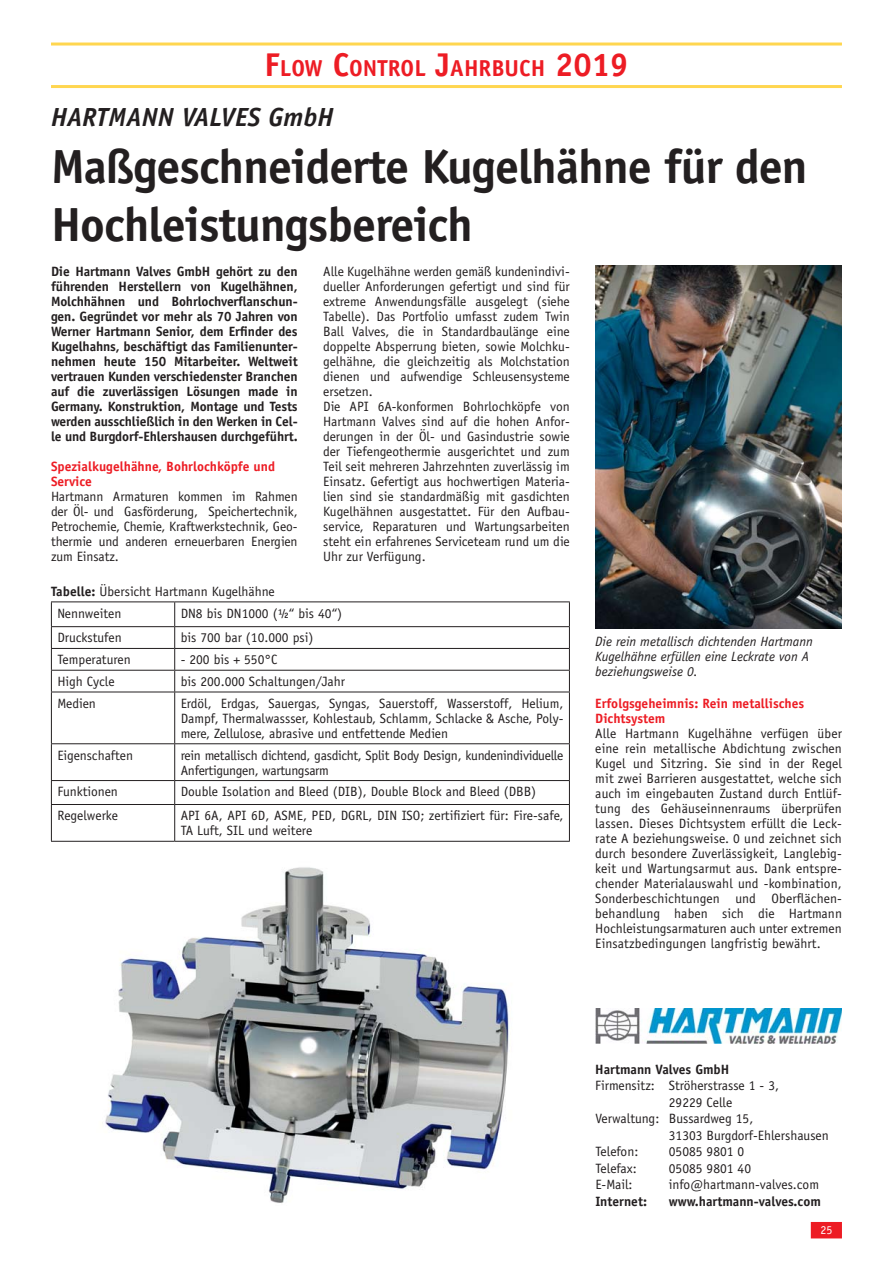
<style>
.page{position:relative;width:893px;height:1263px;background:#fff}
.page>*{position:absolute;margin:0;border:0;box-sizing:border-box;transform-origin:0 0}
.t1{font:700 48px/57.6px "Officina Sans Std";letter-spacing:-.02em;color:#231f20}
.t2{font:italic 700 26.25px "Officina Sans";letter-spacing:.005em;color:#231f20}
.t3{font:700 23.1px "Officina Sans Std";color:#ed1c24}
.t4{font:13.5px/15px "Officina Sans Std";color:#231f20;text-align:justify}
.t5{font:700 13.5px/15px "Officina Sans Std";letter-spacing:-.01em;color:#231f20;text-align:justify}
.t6{font:13.5px/15px "Officina Sans Std";letter-spacing:-.02em;color:#231f20}
.t7{font:italic 13.5px/15px "Officina Sans Std";color:#231f20}
.t8{font:700 13.5px/15px "Officina Sans Std";color:#ed1c24}
.t9{font:12px "Officina Sans Std";color:#fff}
.s1{font-size:33px}
.s2{font-weight:700}
</style>
<div class="page">
<hr style="left:51px;top:43px;width:791px;height:3px;background:#ffd64f">
<hr style="left:51px;top:85px;width:791px;height:3px;background:#ffd64f">
<div style="left:811px;top:1222px;width:31px;height:16px;background:#ed1c24"></div>
<img style="left:595px;top:1008px;width:247px;height:35px">
<hr style="left:51px;top:601px;width:124px;height:1px;background:#231f20">
<hr style="left:175px;top:601px;width:395px;height:1px;background:#231f20">
<hr style="left:51px;top:626px;width:124px;height:1px;background:#231f20">
<hr style="left:175px;top:626px;width:395px;height:1px;background:#231f20">
<hr style="left:51px;top:648px;width:124px;height:1px;background:#231f20">
<hr style="left:175px;top:648px;width:395px;height:1px;background:#231f20">
<svg style="left:51px;top:602px;width:1px;height:90px"></svg>
<svg style="left:174px;top:602px;width:1px;height:90px"></svg>
<svg style="left:569px;top:602px;width:1px;height:90px"></svg>
<hr style="left:51px;top:692px;width:1px;height:51px;background:#231f20">
<hr style="left:174px;top:692px;width:1px;height:51px;background:#231f20">
<hr style="left:569px;top:692px;width:1px;height:51px;background:#231f20">
<hr style="left:51px;top:743px;width:124px;height:1px;background:#231f20">
<hr style="left:51px;top:744px;width:1px;height:36px;background:#231f20">
<hr style="left:175px;top:743px;width:395px;height:1px;background:#231f20">
<hr style="left:174px;top:744px;width:1px;height:36px;background:#231f20">
<hr style="left:569px;top:744px;width:1px;height:36px;background:#231f20">
<hr style="left:51px;top:780px;width:124px;height:1px;background:#231f20">
<svg style="left:51px;top:781px;width:1px;height:23px"></svg>
<hr style="left:175px;top:780px;width:395px;height:1px;background:#231f20">
<svg style="left:174px;top:781px;width:1px;height:23px"></svg>
<svg style="left:569px;top:781px;width:1px;height:23px"></svg>
<hr style="left:51px;top:804px;width:124px;height:1px;background:#231f20">
<hr style="left:51px;top:805px;width:1px;height:36px;background:#231f20">
<hr style="left:175px;top:804px;width:395px;height:1px;background:#231f20">
<hr style="left:174px;top:805px;width:1px;height:36px;background:#231f20">
<hr style="left:569px;top:805px;width:1px;height:36px;background:#231f20">
<hr style="left:51px;top:670px;width:124px;height:1px;background:#231f20">
<hr style="left:51px;top:692px;width:124px;height:1px;background:#231f20">
<hr style="left:51px;top:841px;width:124px;height:1px;background:#231f20">
<hr style="left:175px;top:670px;width:395px;height:1px;background:#231f20">
<hr style="left:175px;top:692px;width:395px;height:1px;background:#231f20">
<hr style="left:175px;top:841px;width:395px;height:1px;background:#231f20">
<img style="left:595px;top:266px;width:247px;height:363px">
<img style="left:102px;top:867px;width:407px;height:336px">
<h3 class="t3" style="left:264px;top:60px;width:365px"><span class="s1">F</span>LOW <span class="s1">C</span>ONTROL <span class="s1">J</span>AHRBUCH <span class="s1">2019</span></h3>
<h2 class="t2" style="left:51px;top:107px;width:284px">HARTMANN VALVES GmbH</h2>
<h1 class="t1" style="left:51px;top:143px;width:758px">Maßgeschneiderte Kugelhähne für den<br>Hochleistungsbereich</h1>
<p class="t4" style="left:323px;top:265px;width:248px;text-align:left">Alle Kugelhähne werden gemäß kundenindivi&shy;dueller Anforderungen gefertigt und sind für extreme Anwendungsfälle ausgelegt (siehe Tabelle). Das Portfolio umfasst zudem Twin Ball Valves, die in Standardbaulänge eine doppelte Absperrung bieten, sowie Molchku&shy;gelhähne, die gleichzeitig als Molchstation dienen und aufwendige Schleusensysteme ersetzen.<br>Die API 6A-konformen Bohrlochköpfe von Hartmann Valves sind auf die hohen Anfor&shy;derungen in der Öl- und Gasindustrie sowie der Tiefengeothermie ausgerichtet und zum Teil seit mehreren Jahrzehnten zuverlässig im Einsatz. Gefertigt aus hochwertigen Materia&shy;lien sind sie standardmäßig mit gasdichten Kugelhähnen ausgestattet. Für den Aufbau&shy;service, Reparaturen und Wartungsarbeiten steht ein erfahrenes Serviceteam rund um die Uhr zur Verfügung.</p>
<p class="t4" style="left:57px;top:581px;width:219px;line-height:22.2px;text-indent:-6px"><span class="s2">Tabelle:</span> Übersicht Hartmann Kugelhähne<br>Nennweiten</p>
<p class="t5" style="left:51px;top:265px;width:248px">Die Hartmann Valves GmbH gehört zu den führenden Herstellern von Kugelhähnen, Molchhähnen und Bohrlochverflanschun&shy;gen. Gegründet vor mehr als 70 Jahren von Werner Hartmann Senior, dem Erfinder des Kugelhahns, beschäftigt das Familienunter&shy;nehmen heute 150 Mitarbeiter. Weltweit vertrauen Kunden verschiedenster Branchen auf die zuverlässigen Lösungen made in Germany. Konstruktion, Montage und Tests werden ausschließlich in den Werken in Cel&shy;le und Burgdorf-Ehlershausen durchgeführt.</p>
<p class="t8" style="left:51px;top:460px;width:226px">Spezialkugelhähne, Bohrlochköpfe und<br>Service</p>
<p class="t4" style="left:51px;top:490px;width:248px">Hartmann Armaturen kommen im Rahmen der Öl- und Gasförderung, Speichertechnik, Petrochemie, Chemie, Kraftwerkstechnik, Geo&shy;thermie und anderen erneuerbaren Energien zum Einsatz.</p>
<p class="t4" style="left:181px;top:607px;width:163px">DN8 bis DN1000 (½“ bis 40“)</p>
<p class="t4" style="left:57px;top:632px;width:66px">Druckstufen</p>
<p class="t4" style="left:181px;top:632px;width:134px">bis 700 bar (10.000 psi)</p>
<p class="t4" style="left:57px;top:653px;width:75px">Temperaturen</p>
<p class="t4" style="left:181px;top:653px;width:98px">- 200 bis + 550°C</p>
<p class="t4" style="left:57px;top:675px;width:59px">High Cycle</p>
<p class="t4" style="left:181px;top:675px;width:166px">bis 200.000 Schaltungen/Jahr</p>
<p class="t4" style="left:57px;top:697px;width:40px">Medien</p>
<p class="t4" style="left:181px;top:697px;width:384px">Erdöl, Erdgas, Sauergas, Syngas, Sauerstoff, Wasserstoff, Helium, Dampf, Thermalwassser, Kohlestaub, Schlamm, Schlacke &amp; Asche, Poly&shy;mere, Zellulose, abrasive und entfettende Medien</p>
<p class="t4" style="left:57px;top:749px;width:77px">Eigenschaften</p>
<p class="t6" style="left:181px;top:749px;width:384px">rein metallisch dichtend, gasdicht, Split Body Design, kundenindividuelle<br>Anfertigungen, wartungsarm</p>
<p class="t4" style="left:57px;top:786px;width:62px">Funktionen</p>
<p class="t4" style="left:181px;top:786px;width:357px">Double Isolation and Bleed (DIB), Double Block and Bleed (DBB)</p>
<p class="t4" style="left:57px;top:810px;width:62px">Regelwerke</p>
<p class="t4" style="left:181px;top:810px;width:384px">API 6A, API 6D, ASME, PED, DGRL, DIN ISO; zertifiziert für: Fire-safe,<br>TA Luft, SIL und weitere</p>
<p class="t7" style="left:595px;top:635px;width:219px">Die rein metallisch dichtenden Hartmann<br>Kugelhähne erfüllen eine Leckrate von A beziehungsweise 0.</p>
<p class="t8" style="left:595px;top:698px;width:210px">Erfolgsgeheimnis: Rein metallisches<br>Dichtsystem</p>
<p class="t4" style="left:595px;top:728px;width:248px">Alle Hartmann Kugelhähne verfügen über eine rein metallische Abdichtung zwischen Kugel und Sitzring. Sie sind in der Regel mit zwei Barrieren ausgestattet, welche sich auch im eingebauten Zustand durch Entlüf&shy;tung des Gehäuseinnenraums überprüfen lassen. Dieses Dichtsystem erfüllt die Leck&shy;rate A beziehungsweise. 0 und zeichnet sich durch besondere Zuverlässigkeit, Langlebig&shy;keit und Wartungsarmut aus. Dank entspre&shy;chender Materialauswahl und -kombination, Sonderbeschichtungen und Oberflächen&shy;behandlung haben sich die Hartmann Hochleistungsarmaturen auch unter extremen Einsatzbedingungen langfristig bewährt.</p>
<p class="t5" style="left:595px;top:1063px;width:136px">Hartmann Valves GmbH</p>
<p class="t4" style="left:595px;top:1079px;width:185px">Firmensitz: Ströherstrasse 1 - 3,</p>
<p class="t4" style="left:669px;top:1096px;width:65px">29229 Celle</p>
<p class="t4" style="left:595px;top:1112px;width:160px">Verwaltung: Bussardweg 15,</p>
<p class="t4" style="left:669px;top:1129px;width:162px">31303 Burgdorf-Ehlershausen</p>
<p class="t4" style="left:595px;top:1145px;width:45px">Telefon:</p>
<p class="t4" style="left:669px;top:1145px;width:77px">05085 9801 0</p>
<p class="t4" style="left:595px;top:1162px;width:43px">Telefax:</p>
<p class="t4" style="left:669px;top:1162px;width:84px">05085 9801 40</p>
<p class="t4" style="left:595px;top:1178px;width:39px">E-Mail:</p>
<p class="t4" style="left:669px;top:1178px;width:152px">info@hartmann-valves.com</p>
<p class="t5" style="left:595px;top:1195px;width:53px">Internet:</p>
<p class="t5" style="left:669px;top:1195px;width:154px">www.hartmann-valves.com</p>
<p class="t9" style="left:820px;top:1226px;width:13px">25</p>
</div>
